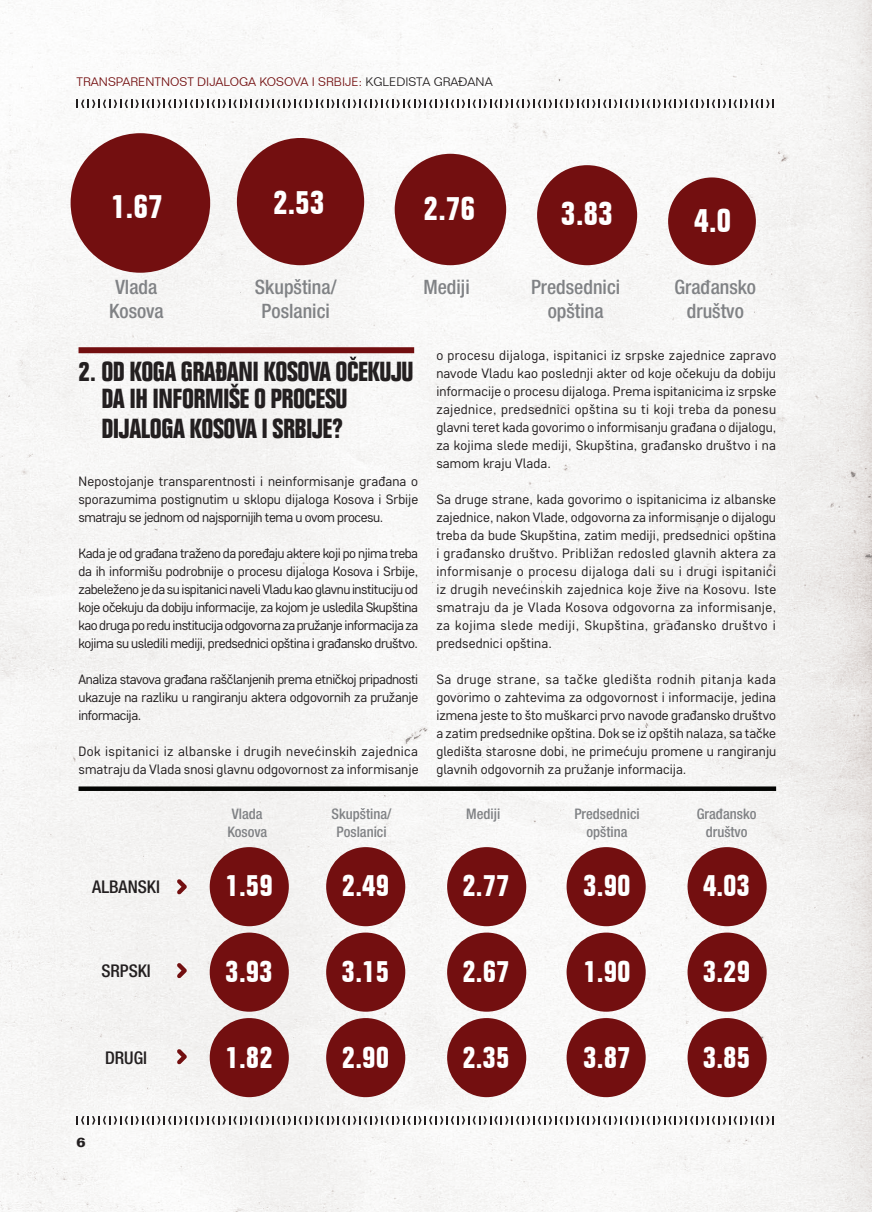
<style>
.page{position:relative;width:872px;height:1212px;background:#fff}
.page>*{position:absolute;margin:0;border:0;box-sizing:border-box;transform-origin:0 0}
.t1{font:700 condensed 34.05px "Folio BT";color:#fff}
.t2{font:700 condensed 31.05px "Folio BT";color:#fff}
.Heading_2{font:700 condensed 27px/27px "Folio Std";letter-spacing:-.02em;color:#231f20}
.t3{font:500 condensed 19.8px/23.9px "Helvetica Neue LT Pro";color:#808285;text-align:center}
.t4{font:500 condensed 17.55px "Helvetica Neue LT Pro";color:#231f20}
.t5{font:500 condensed 14.55px/17.4px "Helvetica Neue LT Pro";color:#808285;text-align:center}
.t6{font:13.5px/18px "Core Sans D35";letter-spacing:.005em;color:#231f20;text-align:justify}
.t7{font:700 13.5px "Folio Std";color:#231f20}
.t8{font:300 12px "Folio BT";color:#730f10}
.s1{color:#231f20}
</style>
<div class="page">
<img style="left:0;top:0;width:872px;height:1212px">
<svg style="left:77px;top:100px;width:697px;height:8px"></svg>
<svg style="left:77px;top:1116px;width:697px;height:8px"></svg>
<div style="left:79px;top:347px;width:335px;height:6px;background:#730f10"></div>
<div style="left:537px;top:165px;width:100px;height:100px;background:#730f10;border-radius:50%"></div>
<div style="left:395px;top:154px;width:111px;height:111px;background:#730f10;border-radius:50%"></div>
<div style="left:237px;top:138px;width:127px;height:127px;background:#730f10;border-radius:50%"></div>
<div style="left:71px;top:133px;width:139px;height:140px;background:#730f10;border-radius:50%"></div>
<div style="left:687px;top:1018px;width:79px;height:79px;background:#730f10;border-radius:50%"></div>
<div style="left:566px;top:1018px;width:79px;height:79px;background:#730f10;border-radius:50%"></div>
<div style="left:447px;top:1018px;width:79px;height:79px;background:#730f10;border-radius:50%"></div>
<div style="left:326px;top:1018px;width:79px;height:79px;background:#730f10;border-radius:50%"></div>
<div style="left:210px;top:1018px;width:79px;height:79px;background:#730f10;border-radius:50%"></div>
<div style="left:687px;top:932px;width:79px;height:80px;background:#730f10;border-radius:50%"></div>
<div style="left:566px;top:932px;width:79px;height:80px;background:#730f10;border-radius:50%"></div>
<div style="left:447px;top:932px;width:79px;height:80px;background:#730f10;border-radius:50%"></div>
<div style="left:326px;top:932px;width:79px;height:80px;background:#730f10;border-radius:50%"></div>
<div style="left:210px;top:932px;width:79px;height:80px;background:#730f10;border-radius:50%"></div>
<div style="left:687px;top:847px;width:79px;height:79px;background:#730f10;border-radius:50%"></div>
<div style="left:566px;top:847px;width:79px;height:79px;background:#730f10;border-radius:50%"></div>
<div style="left:447px;top:847px;width:79px;height:79px;background:#730f10;border-radius:50%"></div>
<div style="left:326px;top:847px;width:79px;height:79px;background:#730f10;border-radius:50%"></div>
<div style="left:210px;top:847px;width:79px;height:79px;background:#730f10;border-radius:50%"></div>
<div style="left:79px;top:786px;width:697px;height:5px;background:#040503"></div>
<svg style="left:177px;top:879px;width:10px;height:15px"></svg>
<svg style="left:177px;top:963px;width:10px;height:15px"></svg>
<svg style="left:177px;top:1049px;width:10px;height:15px"></svg>
<div style="left:668px;top:177px;width:88px;height:88px;background:#730f10;border-radius:50%"></div>
<svg style="left:350px;top:357px;width:6px;height:3px"></svg>
<p class="t8" style="left:77px;top:74px;width:417px">TRANSPARENTNOST DIJALOGA KOSOVA I SRBIJE: <span class="s1">KGLEDISTA GRADANA</span></p>
<p class="t1" style="left:111px;top:185px;width:53px">1.67</p>
<p class="t1" style="left:273px;top:181px;width:53px">2.53</p>
<p class="t1" style="left:423px;top:187px;width:53px">2.76</p>
<p class="t3" style="left:109px;top:275px;width:56px">Vlada<br>Kosova</p>
<p class="t3" style="left:255px;top:275px;width:83px">Skupština/<br>Poslanici</p>
<p class="t3" style="left:423px;top:275px;width:48px">Mediji</p>
<p class="t1" style="left:561px;top:193px;width:53px">3.83</p>
<p class="t3" style="left:531px;top:275px;width:91px">Predsednici opština</p>
<p class="t1" style="left:694px;top:200px;width:39px">4.0</p>
<p class="t3" style="left:674px;top:275px;width:83px">Građansko društvo</p>
<p class="Heading_2" style="left:101px;top:359px;width:314px;text-indent:-23px">2. OD KOGA GRAĐANI KOSOVA OCEKUJU<br>DA IH INFORMIŠE O PROCESU</p>
<p class="Heading_2" style="left:101px;top:416px;width:243px">DIJALOGA KOSOVA I SRBIJE?</p>
<p class="t6" style="left:79px;top:472px;width:341px">Nepostojanje transparentnosti i neinformisanje građana o sporazumima postignutim u sklopu dijaloga Kosova i Srbije smatraju se jednom od najspornijih tema u ovom procesu.</p>
<p class="t6" style="left:79px;top:544px;width:341px">Kada je od građana traženo da poređaju aktere koji po njima treba da ih informišu podrobnije o procesu dijaloga Kosova i Srbije, zabeleženo je da su ispitanici naveli Vladu kao glavnu instituciju od koje očekuju da dobiju informacije, za kojom je usledila Skupština kao druga po redu institucija odgovorna za pružanje informacija za kojima su usledili mediji, predsednici opština i građansko društvo.</p>
<p class="t6" style="left:79px;top:670px;width:341px">Analiza stavova građana raščlanjenih prema etničkoj pripadnosti ukazuje na razliku u rangiranju aktera odgovornih za pružanje informacija.</p>
<p class="t6" style="left:79px;top:742px;width:341px">Dok ispitanici iz albanske i drugih nevećinskih zajednica smatraju da Vlada snosi glavnu odgovornost za informisanje</p>
<p class="t4" style="left:92px;top:876px;width:69px">ALBANSKI</p>
<p class="t5" style="left:227px;top:805px;width:41px">Vlada<br>Kosova</p>
<p class="t2" style="left:226px;top:866px;width:49px">1.59</p>
<p class="t5" style="left:331px;top:805px;width:61px">Skupština/<br>Poslanici</p>
<p class="t2" style="left:342px;top:866px;width:49px">2.49</p>
<p class="t6" style="left:436px;top:346px;width:341px">o procesu dijaloga, ispitanici iz srpske zajednice zapravo navode Vladu kao poslednji akter od koje očekuju da dobiju informacije o procesu dijaloga. Prema ispitanicima iz srpske zajednice, predsednici opština su ti koji treba da ponesu glavni teret kada govorimo o informisanju građana o dijalogu, za kojima slede mediji, Skupština, građansko društvo i na samom kraju Vlada.</p>
<p class="t6" style="left:436px;top:490px;width:341px">Sa druge strane, kada govorimo o ispitanicima iz albanske zajednice, nakon Vlade, odgovorna za informisanje o dijalogu treba da bude Skupština, zatim mediji, predsednici opština i građansko društvo. Približan redosled glavnih aktera za informisanje o procesu dijaloga dali su i drugi ispitanici iz drugih nevećinskih zajednica koje žive na Kosovu. Iste smatraju da je Vlada Kosova odgovorna za informisanje, za kojima slede mediji, Skupština, građansko društvo i predsednici opština.</p>
<p class="t6" style="left:436px;top:670px;width:341px">Sa druge strane, sa tačke gledišta rodnih pitanja kada govorimo o zahtevima za odgovornost i informacije, jedina izmena jeste to što muškarci prvo navode građansko društvo a zatim predsednike opština. Dok se iz opštih nalaza, sa tačke gledišta starosne dobi, ne primećuju promene u rangiranju glavnih odgovornih za pružanje informacija.</p>
<p class="t5" style="left:466px;top:805px;width:35px">Mediji</p>
<p class="t2" style="left:462px;top:866px;width:49px">2.77</p>
<p class="t5" style="left:574px;top:805px;width:67px">Predsednici opština</p>
<p class="t2" style="left:583px;top:866px;width:49px">3.90</p>
<p class="t5" style="left:696px;top:805px;width:61px">Građansko društvo</p>
<p class="t2" style="left:703px;top:866px;width:49px">4.03</p>
<p class="t4" style="left:101px;top:960px;width:51px">SRPSKI</p>
<p class="t2" style="left:226px;top:952px;width:49px">3.93</p>
<p class="t2" style="left:342px;top:952px;width:49px">3.15</p>
<p class="t2" style="left:462px;top:952px;width:49px">2.67</p>
<p class="t2" style="left:583px;top:952px;width:49px">1.90</p>
<p class="t2" style="left:703px;top:952px;width:49px">3.29</p>
<p class="t4" style="left:105px;top:1047px;width:43px">DRUGI</p>
<p class="t2" style="left:226px;top:1038px;width:49px">1.82</p>
<p class="t2" style="left:342px;top:1038px;width:49px">2.90</p>
<p class="t2" style="left:462px;top:1038px;width:49px">2.35</p>
<p class="t2" style="left:583px;top:1038px;width:49px">3.87</p>
<p class="t2" style="left:703px;top:1038px;width:49px">3.85</p>
<p class="t7" style="left:77px;top:1134px;width:11px">6</p>
</div>
